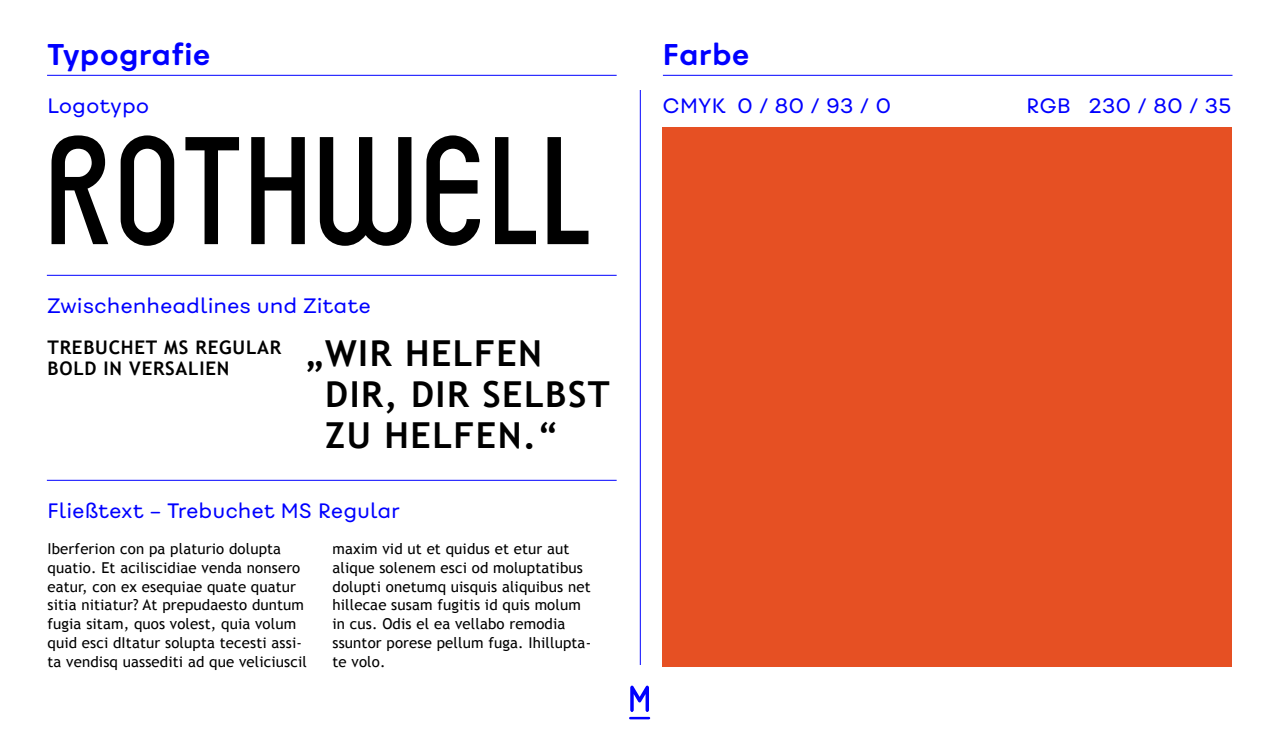
<style>
.page{position:relative;width:1280px;height:750px;background:#fff}
.page>*{position:absolute;margin:0;border:0;box-sizing:border-box;transform-origin:0 0}
.t1{font:138.5px "Rothwell";letter-spacing:.05em;color:#000}
.t2{font:700 35.75px/40.6px "Trebuchet MS";letter-spacing:.04em;color:#000}
.t3{font:700 28.75px "Fibra One Alt";letter-spacing:.03em;color:#00f}
.t4{font:20px "Fibra One Alt";letter-spacing:.03em;color:#00f}
.t5{font:700 18.75px/21.2px "Trebuchet MS";letter-spacing:.04em;color:#000}
.t6{font:15px/18.8px "Trebuchet MS";letter-spacing:.01em;color:#000}
</style>
<div class="page">
<svg style="left:630px;top:686px;width:19px;height:33px"></svg>
<div style="left:662px;top:128px;width:570px;height:540px;background:#e65023"></div>
<hr style="left:640px;top:90px;width:1px;height:575px;background:#00f">
<hr style="left:47px;top:275px;width:570px;height:1px;background:#00f">
<hr style="left:47px;top:480px;width:570px;height:1px;background:#00f">
<hr style="left:47px;top:75px;width:570px;height:1px;background:#00f">
<hr style="left:663px;top:75px;width:570px;height:1px;background:#00f">
<p class="t3" style="left:48px;top:36px;width:164px">Typografie</p>
<p class="t3" style="left:663px;top:36px;width:88px">Farbe</p>
<p class="t4" style="left:48px;top:94px;width:103px">Logotypo</p>
<p class="t1" style="left:48px;top:110px;width:543px">ROTHWELL</p>
<p class="t4" style="left:48px;top:294px;width:325px">Zwischenheadlines und Zitate</p>
<p class="t5" style="left:48px;top:337px;width:235px">TREBUCHET MS REGULAR<br>BOLD IN VERSALIEN</p>
<p class="t2" style="left:325px;top:333px;width:286px;text-indent:-20px">„WIR HELFEN<br>DIR, DIR SELBST<br>ZU HELFEN.“</p>
<p class="t4" style="left:48px;top:499px;width:354px">Fließtext – Trebuchet MS Regular</p>
<p class="t6" style="left:48px;top:540px;width:261px">Iberferion con pa platurio dolupta quatio. Et aciliscidiae venda nonsero eatur, con ex esequiae quate quatur sitia nitiatur? At prepudaesto duntum fugia sitam, quos volest, quia volum quid esci dItatur solupta tecesti assi&shy;ta vendisq uassediti ad que veliciuscil</p>
<p class="t6" style="left:332px;top:540px;width:260px">maxim vid ut et quidus et etur aut alique solenem esci od moluptatibus dolupti onetumq uisquis aliquibus net hillecae susam fugitis id quis molum in cus. Odis el ea vellabo remodia ssuntor porese pellum fuga. Ihillupta&shy;te volo.</p>
<p class="t4" style="left:663px;top:94px;width:229px">CMYK 0 / 80 / 93 / 0</p>
<p class="t4" style="left:1027px;top:93px;width:206px">RGB 230 / 80 / 35</p>
</div>
